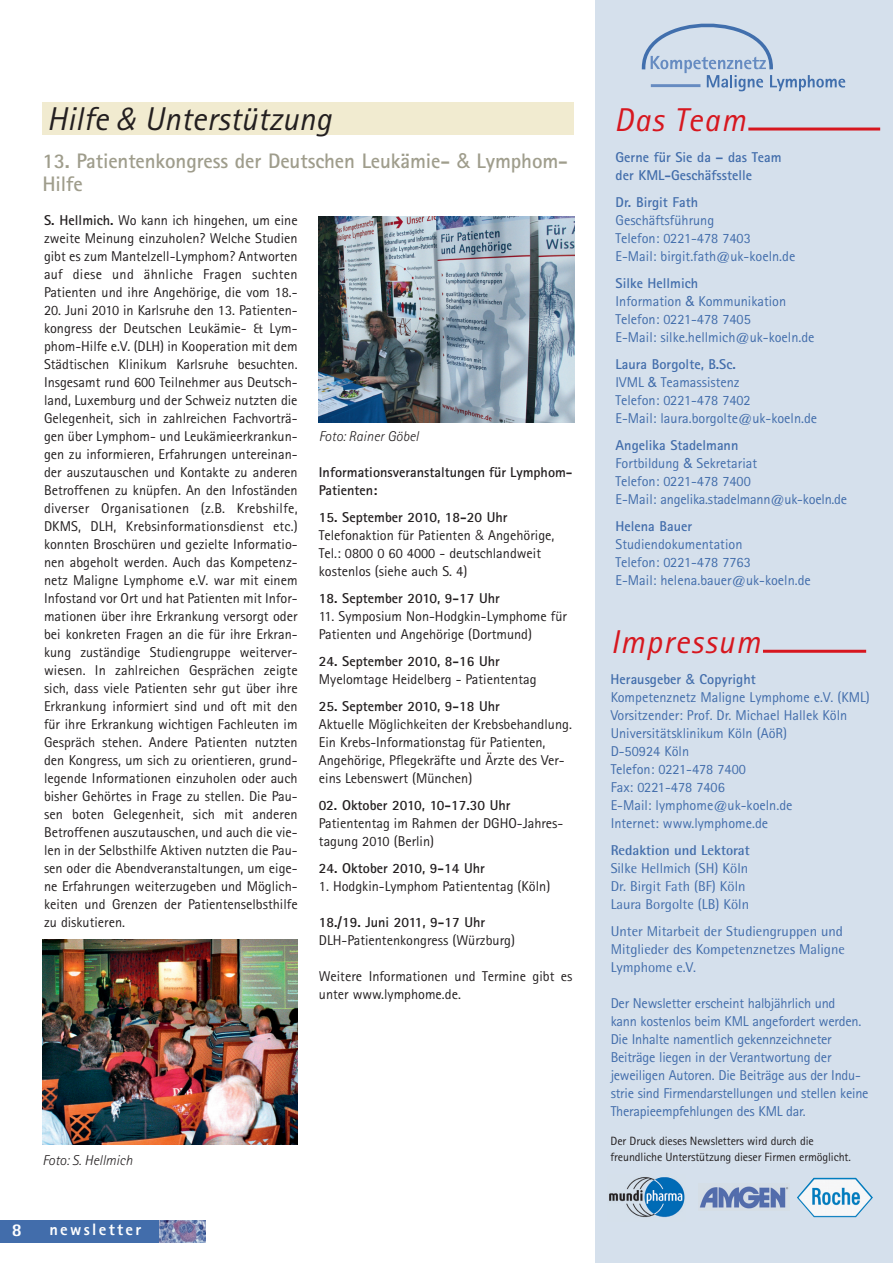
<style>
.page{position:relative;width:893px;height:1263px;background:#fff}
.page>*{position:absolute;margin:0;border:0;box-sizing:border-box;transform-origin:0 0}
.t1{font:italic 33px "Rotis Sans Serif";letter-spacing:.005em;color:#231f20}
.t2{font:italic 33px "Rotis Sans Serif";letter-spacing:.04em;color:#d7171f}
.t3{font:700 21px/22.5px "Rotis Sans Serif";letter-spacing:-.005em;color:#9f9d8c}
.t4{font:800 18px "Rotis Sans Serif";color:#fff}
.t5{font:800 16.5px "Rotis Sans Serif";letter-spacing:.14em;color:#fff}
.t6{font:14.25px/18px "Rotis Sans Serif";color:#231f20}
.t7{font:14.25px/18px "Rotis Sans Serif";color:#426dab}
.t8{font:700 14.25px/18px "Rotis Sans Serif";color:#231f20}
.t9{font:14.25px/18px "Rotis Semi Sans";color:#426dab}
.t10{font:700 14.25px/18px "Rotis Sans Serif";color:#426dab}
.t11{font:italic 300 14.25px "Rotis Sans Serif";letter-spacing:.005em;color:#231f20}
.t12{font:700 14.25px "Rotis Semi Sans";color:#426dab}
.t13{font:12px/15.9px "Rotis Sans Serif";letter-spacing:-.01em;color:#231f20}
.s1{font-family:"Quay Itc T"}
.s2{font-family:"Helvetica Neue";font-weight:400}
.s3{font-weight:700}
.s4{font-family:"Helvetica Neue";font-weight:300}
.s5{font-family:"Helvetica Neue"}
</style>
<div class="page">
<div style="left:595px;top:0;width:298px;height:1263px;background:#d5e0ec"></div>
<div style="left:43px;top:102px;width:531px;height:33px;background:#f1ebd0"></div>
<div style="left:0;top:1220px;width:206px;height:22px;background:#426dab"></div>
<img style="left:159px;top:1220px;width:47px;height:22px">
<hr style="left:763px;top:650px;width:103px;height:3px;background:#d7171f">
<img style="left:700px;top:1186px;width:89px;height:23px">
<img style="left:609px;top:1177px;width:76px;height:41px">
<img style="left:797px;top:1178px;width:76px;height:39px">
<svg style="left:641px;top:23px;width:204px;height:68px"></svg>
<hr style="left:748px;top:128px;width:132px;height:3px;background:#d7171f">
<img style="left:43px;top:940px;width:255px;height:204px">
<img style="left:319px;top:217px;width:255px;height:206px">
<h1 class="t1" style="left:47px;top:107px;width:286px">Hilfe <span class="s1">&amp;</span> Unterstützung</h1>
<h2 class="t3" style="left:43px;top:152px;width:527px">13. Patientenkongress der Deutschen Leukämie- <span class="s2">&amp;</span> Lymphom-<br>Hilfe</h2>
<p class="t6" style="left:44px;top:213px;width:255px;text-align:justify"><span class="s3">S. Hellmich.</span> Wo kann ich hingehen, um eine zweite Meinung einzuholen? Welche Studien gibt es zum Mantelzell-Lymphom? Antworten auf diese und ähnliche Fragen suchten Patienten und ihre Angehörige, die vom 18.-</p>
<p class="t6" style="left:44px;top:303px;width:255px;text-align:justify">20. Juni 2010 in Karlsruhe den 13. Patienten&shy;kongress der Deutschen Leukämie- &amp; Lym&shy;phom-Hilfe e.V. (DLH) in Kooperation mit dem Städtischen Klinikum Karlsruhe besuchten.<br>Insgesamt rund 600 Teilnehmer aus Deutsch&shy;land, Luxemburg und der Schweiz nutzten die Gelegenheit, sich in zahlreichen Fachvorträ&shy;gen über Lymphom- und Leukämieerkrankun&shy;gen zu informieren, Erfahrungen untereinan&shy;der auszutauschen und Kontakte zu anderen Betroffenen zu knüpfen. An den Infoständen diverser Organisationen (z.B. Krebshilfe, DKMS, DLH, Krebsinformationsdienst etc.) konnten Broschüren und gezielte Informatio&shy;nen abgeholt werden. Auch das Kompetenz&shy;netz Maligne Lymphome e.V. war mit einem Infostand vor Ort und hat Patienten mit Infor&shy;mationen über ihre Erkrankung versorgt oder bei konkreten Fragen an die für ihre Erkran&shy;kung zuständige Studiengruppe weiterver&shy;wiesen. In zahlreichen Gesprächen zeigte sich, dass viele Patienten sehr gut über ihre Erkrankung informiert sind und oft mit den für ihre Erkrankung wichtigen Fachleuten im Gespräch stehen. Andere Patienten nutzten den Kongress, um sich zu orientieren, grund&shy;legende Informationen einzuholen oder auch bisher Gehörtes in Frage zu stellen. Die Pau&shy;sen boten Gelegenheit, sich mit anderen Betroffenen auszutauschen, und auch die vie&shy;len in der Selbsthilfe Aktiven nutzten die Pau&shy;sen oder die Abendveranstaltungen, um eige&shy;ne Erfahrungen weiterzugeben und Möglich&shy;keiten und Grenzen der Patientenselbsthilfe zu diskutieren.</p>
<p class="t11" style="left:319px;top:431px;width:101px">Foto: Rainer Göbel</p>
<p class="t8" style="left:319px;top:465px;width:255px">Informationsveranstaltungen für Lymphom-<br>Patienten:</p>
<p class="t6" style="left:319px;top:510px;width:237px"><span class="s3">15. September 2010, 18-20 Uhr </span>Telefonaktion für Patienten <span class="s4">&amp;</span> Angehörige, Tel.: 0800 0 60 4000 - deutschlandweit kostenlos (siehe auch S. 4)</p>
<p class="t8" style="left:319px;top:591px;width:183px">18. September 2010, 9-17 Uhr</p>
<p class="t6" style="left:319px;top:609px;width:250px">11. Symposium Non-Hodgkin-Lymphome für<br>Patienten und Angehörige (Dortmund)</p>
<p class="t8" style="left:319px;top:654px;width:183px">24. September 2010, 8-16 Uhr</p>
<p class="t6" style="left:319px;top:672px;width:219px">Myelomtage Heidelberg - Patiententag</p>
<p class="t8" style="left:319px;top:699px;width:183px">25. September 2010, 9-18 Uhr</p>
<p class="t6" style="left:319px;top:717px;width:254px">Aktuelle Möglichkeiten der Krebsbehandlung.<br>Ein Krebs-Informationstag für Patienten, Angehörige, Pflegekräfte und Ärzte des Ver&shy;eins Lebenswert (München)</p>
<p class="t8" style="left:319px;top:798px;width:193px">02. Oktober 2010, 10-17.30 Uhr</p>
<p class="t6" style="left:319px;top:816px;width:246px">Patiententag im Rahmen der DGHO-Jahres&shy;tagung 2010 (Berlin)</p>
<p class="t8" style="left:319px;top:861px;width:168px">24. Oktober 2010, 9-14 Uhr</p>
<p class="t6" style="left:319px;top:879px;width:233px">1. Hodgkin-Lymphom Patiententag (Köln)</p>
<p class="t8" style="left:319px;top:915px;width:168px">18./19. Juni 2011, 9-17 Uhr</p>
<p class="t6" style="left:319px;top:933px;width:198px">DLH-Patientenkongress (Würzburg)</p>
<p class="t6" style="left:319px;top:969px;width:255px">Weitere Informationen und Termine gibt es unter www.lymphome.de.</p>
<p class="t11" style="left:43px;top:1155px;width:91px">Foto: S. Hellmich</p>
<p class="t4" style="left:12px;top:1223px;width:12px">8</p>
<p class="t5" style="left:49px;top:1223px;width:93px">newsletter</p>
<h1 class="t2" style="left:614px;top:108px;width:133px">Das Team</h1>
<p class="t10" style="left:616px;top:150px;width:168px">Gerne für Sie da – das Team der KML-Geschäfsstelle</p>
<p class="t10" style="left:616px;top:195px;width:84px">Dr. Birgit Fath</p>
<p class="t7" style="left:616px;top:213px;width:181px">Geschäftsführung<br>Telefon: 0221-478 7403<br>E-Mail: birgit.fath@uk-koeln.de</p>
<p class="t7" style="left:616px;top:276px;width:201px"><span class="s3">Silke Hellmich<br></span>Information <span class="s5">&amp;</span> Kommunikation<br>Telefon: 0221-478 7405<br>E-Mail: silke.hellmich@uk-koeln.de</p>
<p class="t7" style="left:616px;top:357px;width:203px"><span class="s3">Laura Borgolte, B.Sc.<br></span>IVML <span class="s5">&amp;</span> Teamassistenz<br>Telefon: 0221-478 7402<br>E-Mail: laura.borgolte@uk-koeln.de</p>
<p class="t7" style="left:616px;top:438px;width:233px"><span class="s3">Angelika Stadelmann<br></span>Fortbildung <span class="s5">&amp;</span> Sekretariat<br>Telefon: 0221-478 7400<br>E-Mail: angelika.stadelmann@uk-koeln.de</p>
<p class="t10" style="left:616px;top:519px;width:78px">Helena Bauer</p>
<p class="t7" style="left:616px;top:537px;width:197px">Studiendokumentation<br>Telefon: 0221-478 7763<br>E-Mail: helena.bauer@uk-koeln.de</p>
<h1 class="t2" style="left:610px;top:630px;width:151px">Impressum</h1>
<p class="t7" style="left:611px;top:672px;width:261px"><span class="s3">Herausgeber</span> <span class="s5">&amp;</span> <span class="s3">Copyright<br></span>Kompetenznetz Maligne Lymphome e.V. (KML)<br>Vorsitzender: Prof. Dr. Michael Hallek Köln<br>Universitätsklinikum Köln (AöR)<br>D-50924 Köln<br>Telefon: 0221-478 7400<br>Fax: 0221-478 7406<br>E-Mail: lymphome@uk-koeln.de<br>Internet: www.lymphome.de</p>
<p class="t12" style="left:611px;top:845px;width:141px">Redaktion und Lektorat</p>
<p class="t9" style="left:611px;top:861px;width:140px">Silke Hellmich (SH) Köln<br>Dr. Birgit Fath (BF) Köln<br>Laura Borgolte (LB) Köln</p>
<p class="t9" style="left:611px;top:924px;width:236px">Unter Mitarbeit der Studiengruppen und<br>Mitglieder des Kompetenznetzes Maligne<br>Lymphome e.V.</p>
<p class="t7" style="left:611px;top:996px;width:259px">Der Newsletter erscheint halbjährlich und<br>kann kostenlos beim KML angefordert werden.<br>Die Inhalte namentlich gekennzeichneter Beiträge liegen in der Verantwortung der jeweiligen Autoren. Die Beiträge aus der Indu&shy;strie sind Firmen darstellungen und stellen keine Therapie empfehlungen des KML dar.</p>
<p class="t13" style="left:611px;top:1135px;width:242px">Der Druck dieses Newsletters wird durch die freundliche Unterstützung dieser Firmen ermöglicht.</p>
</div>
